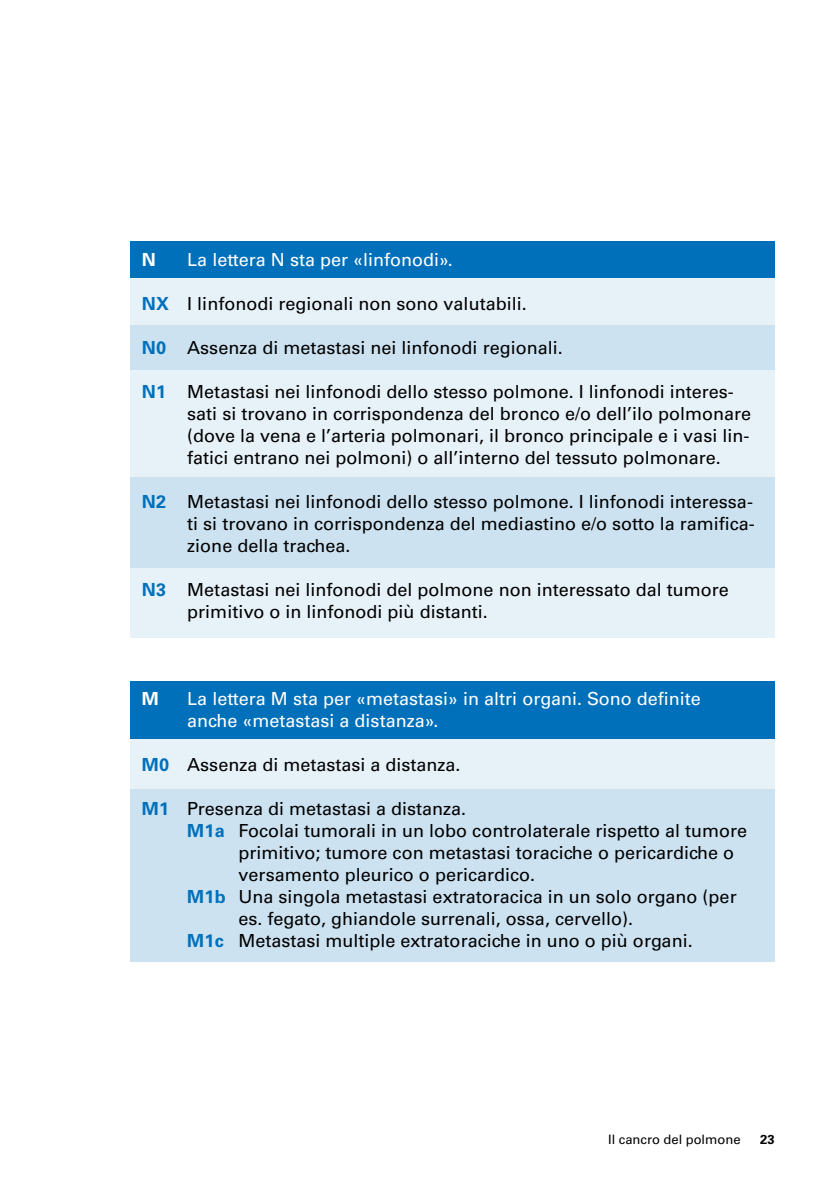
<style>
.page{position:relative;width:840px;height:1191px;background:#fff}
.page>*{position:absolute;margin:0;border:0;box-sizing:border-box;transform-origin:0 0}
.t1{font:18px/22px "Univers LT Std";color:#000}
.t2{font:18px/22px "Univers LT Std";color:#fff}
.t3{font:700 18px "Univers LT Std";color:#fff}
.t4{font:13px "Univers LT Std";color:#000}
.t5{font:700 13px "Univers LT Std";color:#000}
.s1{font-weight:700;color:#0070ba}
</style>
<div class="page">
<div style="left:130px;top:709px;width:644px;height:129px;background:#e6f1f8"></div>
<div style="left:130px;top:681px;width:644px;height:57px;background:#0070ba"></div>
<div style="left:130px;top:789px;width:644px;height:173px;background:#cce2f1"></div>
<div style="left:130px;top:251px;width:644px;height:386px;background:#e6f1f8"></div>
<div style="left:130px;top:241px;width:644px;height:37px;background:#0070ba"></div>
<div style="left:130px;top:325px;width:644px;height:44px;background:#cce2f1"></div>
<div style="left:130px;top:477px;width:644px;height:90px;background:#cce2f1"></div>
<p class="t3" style="left:142px;top:249px;width:16px">N</p>
<p class="t2" style="left:187px;top:249px;width:267px">La lettera N sta per «linfonodi».</p>
<p class="t1" style="left:142px;top:293px;width:386px"><span class="s1">NX</span> I linfonodi regionali non sono valutabili.</p>
<p class="t1" style="left:142px;top:337px;width:422px"><span class="s1">N0</span> Assenza di metastasi nei linfonodi regionali.</p>
<p class="t1" style="left:187px;top:381px;width:565px;text-indent:-45px"><span class="s1">N1</span> Metastasi nei linfonodi dello stesso polmone. I linfonodi interes&shy;sati si trovano in corrispondenza del bronco e/o dell’ilo polmonare (dove la vena e l’arteria polmonari, il bronco principale e i vasi lin&shy;fatici entrano nei polmoni) o all’interno del tessuto polmonare.</p>
<p class="t1" style="left:187px;top:491px;width:568px;text-align:justify;text-indent:-45px"><span class="s1">N2</span> Metastasi nei linfonodi dello stesso polmone. I linfonodi interessa&shy;ti si trovano in corrispondenza del mediastino e/o sotto la ramifica&shy;zione della trachea.</p>
<p class="t1" style="left:187px;top:579px;width:543px;text-indent:-45px"><span class="s1">N3</span> Metastasi nei linfonodi del polmone non interessato dal tumore primitivo o in linfonodi più distanti.</p>
<p class="t3" style="left:142px;top:688px;width:18px">M</p>
<p class="t2" style="left:187px;top:687px;width:514px">La lettera M sta per «metastasi» in altri organi. Sono definite anche «metastasi a distanza».</p>
<p class="t1" style="left:142px;top:753px;width:320px"><span class="s1">M0</span> Assenza di metastasi a distanza.</p>
<p class="t1" style="left:142px;top:797px;width:326px"><span class="s1">M1</span> Presenza di metastasi a distanza.</p>
<p class="t1" style="left:187px;top:819px;width:561px"><span class="s1">M1a</span> Focolai tumorali in un lobo controlaterale rispetto al tumore</p>
<p class="t1" style="left:238px;top:841px;width:497px">primitivo; tumore con metastasi toraciche o pericardiche o</p>
<p class="t1" style="left:238px;top:863px;width:298px">versamento pleurico o pericardico.</p>
<p class="t1" style="left:187px;top:885px;width:550px"><span class="s1">M1b</span> Una singola metastasi extratoracica in un solo organo (per</p>
<p class="t1" style="left:238px;top:907px;width:396px">es. fegato, ghiandole surrenali, ossa, cervello).</p>
<p class="t1" style="left:187px;top:929px;width:506px"><span class="s1">M1c</span> Metastasi multiple extratoraciche in uno o più organi.</p>
<p class="t4" style="left:607px;top:1132px;width:134px">Il cancro del polmone</p>
<p class="t5" style="left:759px;top:1132px;width:16px">23</p>
</div>
